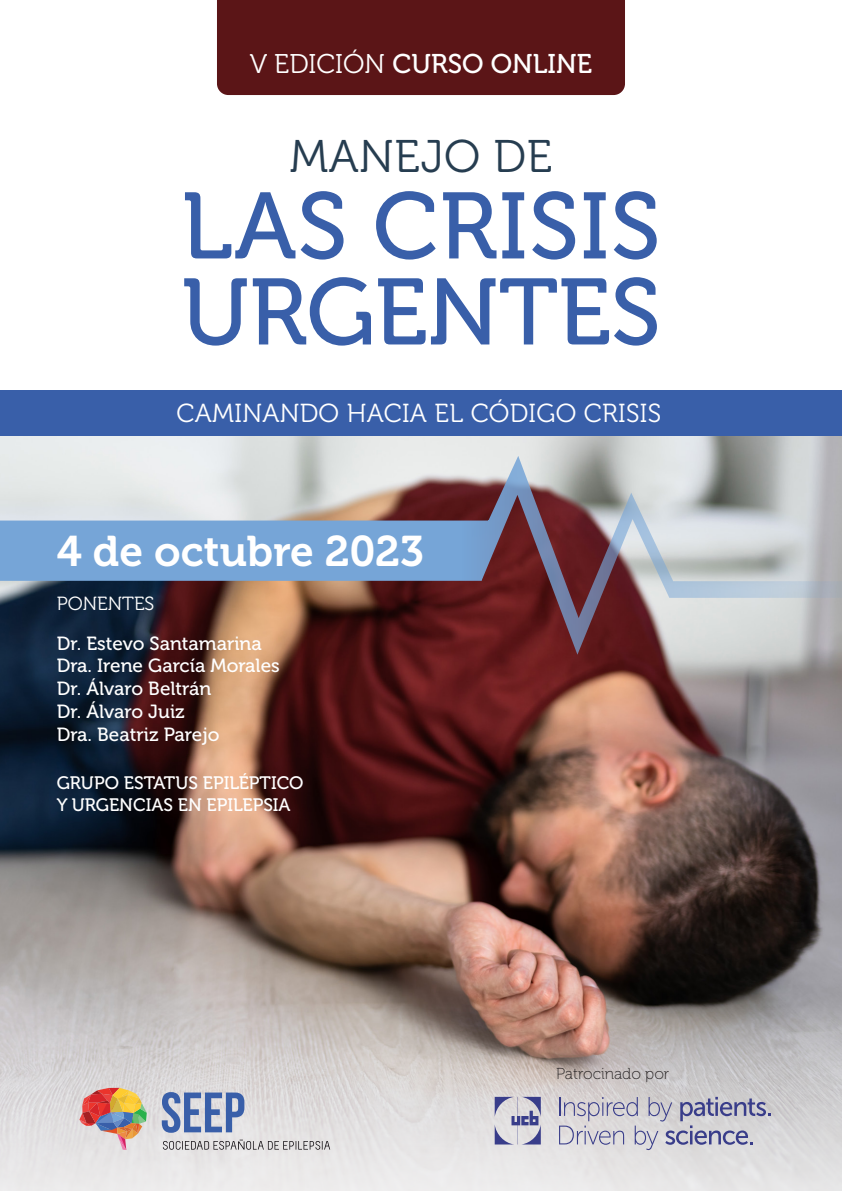
<style>
.page{position:relative;width:842px;height:1191px;background:#fff}
.page>*{position:absolute;margin:0;border:0;box-sizing:border-box;transform-origin:0 0}
.t1{font:93.8px "Museo 500";letter-spacing:.005em;color:#395fa9}
.t2{font:45.6px "Museo 300";letter-spacing:.01em;color:#263d50}
.t3{font:42.8px "Museo 700";color:#fff}
.t4{font:27px "Museo 500";color:#fff}
.t5{font:26px "Museo 300";letter-spacing:.01em;color:#fff}
.t6{font:19px "Museo 500";color:#fff}
.t7{font:19px "Museo 300";color:#fff}
.t8{font:18px/21.6px "Museo 500";color:#fff}
.t9{font:15.8px "Museo 100";color:#231f20}
.s1{font-family:"Museo 300"}
</style>
<div class="page">
<img style="left:0;top:435px;width:842px;height:756px">
<div style="left:0;top:390px;width:842px;height:45px;background:#395fa9"></div>
<div style="left:217px;top:0;width:408px;height:95px;background:#5b1517"></div>
<svg style="left:495px;top:1096px;width:46px;height:48px"></svg>
<svg style="left:559px;top:1096px;width:212px;height:58px"></svg>
<img style="left:79px;top:1087px;width:68px;height:63px">
<svg style="left:162px;top:1092px;width:82px;height:40px"></svg>
<svg style="left:163px;top:1139px;width:167px;height:10px"></svg>
<svg style="left:0;top:456px;width:842px;height:198px"></svg>
<p class="t4" style="left:250px;top:49px;width:344px"><span class="s1">V EDICIÓN</span> CURSO ONLINE</p>
<p class="t2" style="left:290px;top:132px;width:264px">MANEJO DE</p>
<p class="t1" style="left:181px;top:175px;width:481px">LAS CRISIS</p>
<p class="t1" style="left:181px;top:261px;width:481px">URGENTES</p>
<p class="t5" style="left:177px;top:399px;width:486px">CAMINANDO HACIA EL CÓDIGO CRISIS</p>
<p class="t3" style="left:57px;top:527px;width:369px">4 de octubre 2023</p>
<p class="t7" style="left:57px;top:593px;width:99px">PONENTES</p>
<p class="t6" style="left:57px;top:632px;width:207px">Dr. Estevo Santamarina</p>
<p class="t6" style="left:57px;top:655px;width:225px">Dra. Irene García Morales</p>
<p class="t6" style="left:57px;top:678px;width:156px">Dr. Álvaro Beltrán</p>
<p class="t6" style="left:57px;top:701px;width:130px">Dr. Álvaro Juiz</p>
<p class="t6" style="left:57px;top:724px;width:164px">Dra. Beatriz Parejo</p>
<p class="t8" style="left:57px;top:772px;width:248px">GRUPO ESTATUS EPILÉPTICO<br>Y URGENCIAS EN EPILEPSIA</p>
<p class="t9" style="left:556px;top:1065px;width:115px">Patrocinado por</p>
</div>
